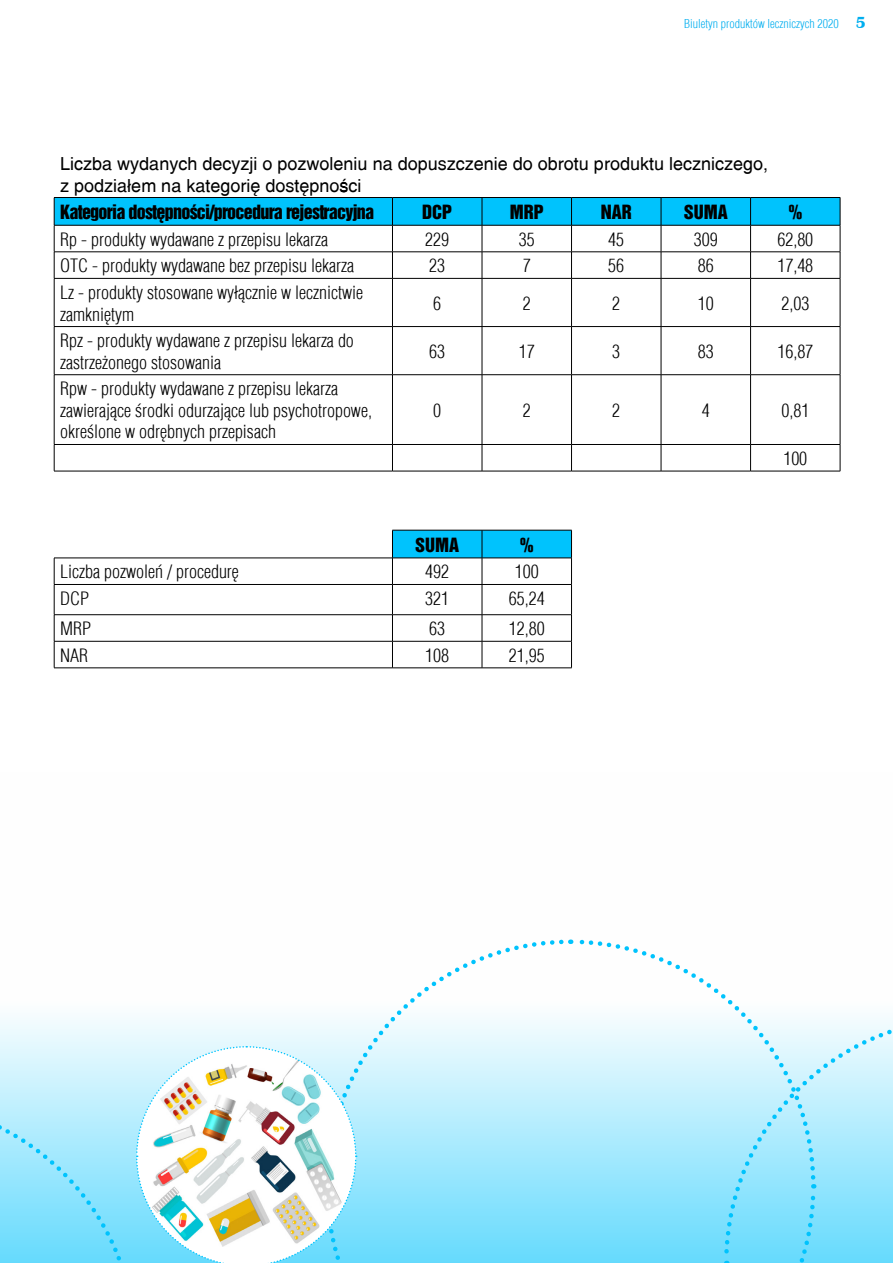
<style>
.page{position:relative;width:893px;height:1263px;background:#fff}
.page>*{position:absolute;margin:0;border:0;box-sizing:border-box;transform-origin:0 0}
.t1{font:300 18px/21.6px "Switzerland Cond";color:#000}
.t2{font:18px/21.6px "Switzerland";color:#000}
.t3{font:18px "Switzerland Inserat";letter-spacing:-.04em;color:#000}
.t4{font:300 12px "Switzerland Cond";color:#00aeef}
.s1{font-family:"Britannic";font-weight:700;font-size:16.5px}
</style>
<div class="page">
<svg style="left:54px;top:198px;width:786px;height:360px"></svg>
<hr style="left:54px;top:197px;width:338px;height:1px;background:#000">
<hr style="left:392px;top:197px;width:90px;height:1px;background:#000">
<hr style="left:482px;top:197px;width:89px;height:1px;background:#000">
<hr style="left:571px;top:197px;width:90px;height:1px;background:#000">
<hr style="left:661px;top:197px;width:90px;height:1px;background:#000">
<hr style="left:751px;top:197px;width:89px;height:1px;background:#000">
<hr style="left:54px;top:225px;width:338px;height:1px;background:#000">
<hr style="left:392px;top:225px;width:90px;height:1px;background:#000">
<hr style="left:482px;top:225px;width:89px;height:1px;background:#000">
<hr style="left:571px;top:225px;width:90px;height:1px;background:#000">
<hr style="left:661px;top:225px;width:90px;height:1px;background:#000">
<hr style="left:751px;top:225px;width:89px;height:1px;background:#000">
<hr style="left:54px;top:252px;width:338px;height:1px;background:#000">
<svg style="left:54px;top:198px;width:1px;height:80px"></svg>
<hr style="left:392px;top:252px;width:90px;height:1px;background:#000">
<svg style="left:392px;top:198px;width:1px;height:80px"></svg>
<hr style="left:482px;top:252px;width:89px;height:1px;background:#000">
<svg style="left:482px;top:198px;width:1px;height:80px"></svg>
<hr style="left:571px;top:252px;width:90px;height:1px;background:#000">
<svg style="left:571px;top:198px;width:1px;height:80px"></svg>
<hr style="left:661px;top:252px;width:90px;height:1px;background:#000">
<svg style="left:661px;top:198px;width:1px;height:80px"></svg>
<hr style="left:751px;top:252px;width:89px;height:1px;background:#000">
<svg style="left:750px;top:198px;width:1px;height:80px"></svg>
<svg style="left:840px;top:198px;width:1px;height:80px"></svg>
<hr style="left:54px;top:278px;width:338px;height:1px;background:#000">
<hr style="left:54px;top:279px;width:1px;height:47px;background:#000">
<hr style="left:392px;top:278px;width:90px;height:1px;background:#000">
<hr style="left:392px;top:279px;width:1px;height:47px;background:#000">
<hr style="left:482px;top:278px;width:89px;height:1px;background:#000">
<hr style="left:482px;top:279px;width:1px;height:47px;background:#000">
<hr style="left:571px;top:278px;width:90px;height:1px;background:#000">
<hr style="left:571px;top:279px;width:1px;height:47px;background:#000">
<hr style="left:661px;top:278px;width:90px;height:1px;background:#000">
<hr style="left:661px;top:279px;width:1px;height:47px;background:#000">
<hr style="left:751px;top:278px;width:89px;height:1px;background:#000">
<hr style="left:750px;top:279px;width:1px;height:47px;background:#000">
<hr style="left:840px;top:279px;width:1px;height:47px;background:#000">
<hr style="left:54px;top:326px;width:338px;height:1px;background:#000">
<hr style="left:54px;top:327px;width:1px;height:47px;background:#000">
<hr style="left:392px;top:326px;width:90px;height:1px;background:#000">
<hr style="left:392px;top:327px;width:1px;height:47px;background:#000">
<hr style="left:482px;top:326px;width:89px;height:1px;background:#000">
<hr style="left:482px;top:327px;width:1px;height:47px;background:#000">
<hr style="left:571px;top:326px;width:90px;height:1px;background:#000">
<hr style="left:571px;top:327px;width:1px;height:47px;background:#000">
<hr style="left:661px;top:326px;width:90px;height:1px;background:#000">
<hr style="left:661px;top:327px;width:1px;height:47px;background:#000">
<hr style="left:751px;top:326px;width:89px;height:1px;background:#000">
<hr style="left:750px;top:327px;width:1px;height:47px;background:#000">
<hr style="left:840px;top:327px;width:1px;height:47px;background:#000">
<hr style="left:54px;top:374px;width:338px;height:1px;background:#000">
<hr style="left:54px;top:375px;width:1px;height:69px;background:#000">
<hr style="left:392px;top:374px;width:90px;height:1px;background:#000">
<hr style="left:392px;top:375px;width:1px;height:69px;background:#000">
<hr style="left:482px;top:374px;width:89px;height:1px;background:#000">
<hr style="left:482px;top:375px;width:1px;height:69px;background:#000">
<hr style="left:571px;top:374px;width:90px;height:1px;background:#000">
<hr style="left:571px;top:375px;width:1px;height:69px;background:#000">
<hr style="left:661px;top:374px;width:90px;height:1px;background:#000">
<hr style="left:661px;top:375px;width:1px;height:69px;background:#000">
<hr style="left:751px;top:374px;width:89px;height:1px;background:#000">
<hr style="left:750px;top:375px;width:1px;height:69px;background:#000">
<hr style="left:840px;top:375px;width:1px;height:69px;background:#000">
<hr style="left:54px;top:444px;width:338px;height:1px;background:#000">
<svg style="left:54px;top:445px;width:1px;height:26px"></svg>
<hr style="left:392px;top:444px;width:90px;height:1px;background:#000">
<svg style="left:392px;top:445px;width:1px;height:26px"></svg>
<hr style="left:482px;top:444px;width:89px;height:1px;background:#000">
<svg style="left:482px;top:445px;width:1px;height:26px"></svg>
<hr style="left:571px;top:444px;width:90px;height:1px;background:#000">
<svg style="left:571px;top:445px;width:1px;height:26px"></svg>
<hr style="left:661px;top:444px;width:90px;height:1px;background:#000">
<svg style="left:661px;top:445px;width:1px;height:26px"></svg>
<hr style="left:751px;top:444px;width:89px;height:1px;background:#000">
<svg style="left:750px;top:445px;width:1px;height:26px"></svg>
<svg style="left:840px;top:445px;width:1px;height:26px"></svg>
<hr style="left:54px;top:471px;width:338px;height:1px;background:#000">
<hr style="left:392px;top:471px;width:90px;height:1px;background:#000">
<hr style="left:482px;top:471px;width:89px;height:1px;background:#000">
<hr style="left:571px;top:471px;width:90px;height:1px;background:#000">
<hr style="left:661px;top:471px;width:90px;height:1px;background:#000">
<hr style="left:751px;top:471px;width:89px;height:1px;background:#000">
<hr style="left:392px;top:530px;width:90px;height:1px;background:#000">
<hr style="left:482px;top:530px;width:90px;height:1px;background:#000">
<hr style="left:54px;top:558px;width:338px;height:1px;background:#000">
<hr style="left:392px;top:558px;width:90px;height:1px;background:#000">
<hr style="left:482px;top:558px;width:90px;height:1px;background:#000">
<hr style="left:54px;top:584px;width:338px;height:1px;background:#000">
<hr style="left:392px;top:584px;width:90px;height:1px;background:#000">
<hr style="left:482px;top:584px;width:90px;height:1px;background:#000">
<hr style="left:54px;top:614px;width:338px;height:1px;background:#000">
<hr style="left:392px;top:614px;width:90px;height:1px;background:#000">
<hr style="left:482px;top:614px;width:90px;height:1px;background:#000">
<hr style="left:54px;top:641px;width:338px;height:1px;background:#000">
<svg style="left:54px;top:558px;width:1px;height:110px"></svg>
<hr style="left:392px;top:641px;width:90px;height:1px;background:#000">
<svg style="left:392px;top:530px;width:1px;height:138px"></svg>
<hr style="left:482px;top:641px;width:90px;height:1px;background:#000">
<svg style="left:482px;top:530px;width:1px;height:138px"></svg>
<svg style="left:571px;top:530px;width:1px;height:138px"></svg>
<hr style="left:54px;top:668px;width:338px;height:1px;background:#000">
<hr style="left:392px;top:668px;width:90px;height:1px;background:#000">
<hr style="left:482px;top:668px;width:90px;height:1px;background:#000">
<svg style="left:571px;top:939px;width:175px;height:75px"></svg>
<svg style="left:396px;top:939px;width:168px;height:75px"></svg>
<svg style="left:0;top:1014px;width:893px;height:249px"></svg>
<p class="t4" style="left:684px;top:17px;width:183px">Biuletyn produktów leczniczych 2020 <span class="s1">5</span></p>
<p class="t2" style="left:60px;top:153px;width:709px">Liczba wydanych decyzji o pozwoleniu na dopuszczenie do obrotu produktu leczniczego, z podziałem na kategorię dostępności</p>
<p class="t3" style="left:60px;top:201px;width:316px">Kategoria dostępności/procedura rejestracyjna</p>
<p class="t3" style="left:422px;top:201px;width:32px">DCP</p>
<p class="t3" style="left:510px;top:201px;width:36px">MRP</p>
<p class="t3" style="left:601px;top:201px;width:33px">NAR</p>
<p class="t3" style="left:684px;top:201px;width:46px">SUMA</p>
<p class="t3" style="left:787px;top:201px;width:18px">%</p>
<p class="t1" style="left:60px;top:228px;width:269px">Rp - produkty wydawane z przepisu lekarza</p>
<p class="t1" style="left:425px;top:228px;width:25px">229</p>
<p class="t1" style="left:519px;top:228px;width:17px">35</p>
<p class="t1" style="left:608px;top:228px;width:17px">45</p>
<p class="t1" style="left:694px;top:228px;width:25px">309</p>
<p class="t1" style="left:777px;top:228px;width:37px">62,80</p>
<p class="t1" style="left:60px;top:255px;width:295px">OTC - produkty wydawane bez przepisu lekarza</p>
<p class="t1" style="left:429px;top:255px;width:17px">23</p>
<p class="t1" style="left:523px;top:255px;width:9px">7</p>
<p class="t1" style="left:608px;top:255px;width:17px">56</p>
<p class="t1" style="left:698px;top:255px;width:17px">86</p>
<p class="t1" style="left:777px;top:255px;width:37px">17,48</p>
<p class="t1" style="left:60px;top:281px;width:304px">Lz - produkty stosowane wyłącznie w lecznictwie zamkniętym</p>
<p class="t1" style="left:433px;top:292px;width:9px">6</p>
<p class="t1" style="left:523px;top:292px;width:9px">2</p>
<p class="t1" style="left:612px;top:292px;width:9px">2</p>
<p class="t1" style="left:698px;top:292px;width:17px">10</p>
<p class="t1" style="left:781px;top:292px;width:29px">2,03</p>
<p class="t1" style="left:60px;top:330px;width:295px">Rpz - produkty wydawane z przepisu lekarza do zastrzeżonego stosowania</p>
<p class="t1" style="left:429px;top:340px;width:17px">63</p>
<p class="t1" style="left:519px;top:340px;width:17px">17</p>
<p class="t1" style="left:612px;top:340px;width:9px">3</p>
<p class="t1" style="left:698px;top:340px;width:17px">83</p>
<p class="t1" style="left:777px;top:340px;width:37px">16,87</p>
<p class="t1" style="left:60px;top:378px;width:313px">Rpw - produkty wydawane z przepisu lekarza zawierające środki odurzające lub psychotropowe, określone w odrębnych przepisach</p>
<p class="t1" style="left:433px;top:399px;width:9px">0</p>
<p class="t1" style="left:523px;top:399px;width:9px">2</p>
<p class="t1" style="left:612px;top:399px;width:9px">2</p>
<p class="t1" style="left:702px;top:399px;width:9px">4</p>
<p class="t1" style="left:781px;top:399px;width:29px">0,81</p>
<p class="t1" style="left:783px;top:448px;width:25px">100</p>
<p class="t3" style="left:415px;top:534px;width:46px">SUMA</p>
<p class="t3" style="left:519px;top:534px;width:18px">%</p>
<p class="t1" style="left:60px;top:561px;width:180px">Liczba pozwoleń / procedurę</p>
<p class="t1" style="left:425px;top:561px;width:25px">492</p>
<p class="t1" style="left:515px;top:561px;width:25px">100</p>
<p class="t1" style="left:60px;top:588px;width:31px">DCP</p>
<p class="t1" style="left:425px;top:588px;width:25px">321</p>
<p class="t1" style="left:509px;top:588px;width:37px">65,24</p>
<p class="t1" style="left:60px;top:618px;width:33px">MRP</p>
<p class="t1" style="left:429px;top:618px;width:17px">63</p>
<p class="t1" style="left:509px;top:618px;width:37px">12,80</p>
<p class="t1" style="left:60px;top:644px;width:30px">NAR</p>
<p class="t1" style="left:425px;top:644px;width:25px">108</p>
<p class="t1" style="left:509px;top:644px;width:37px">21,95</p>
</div>
